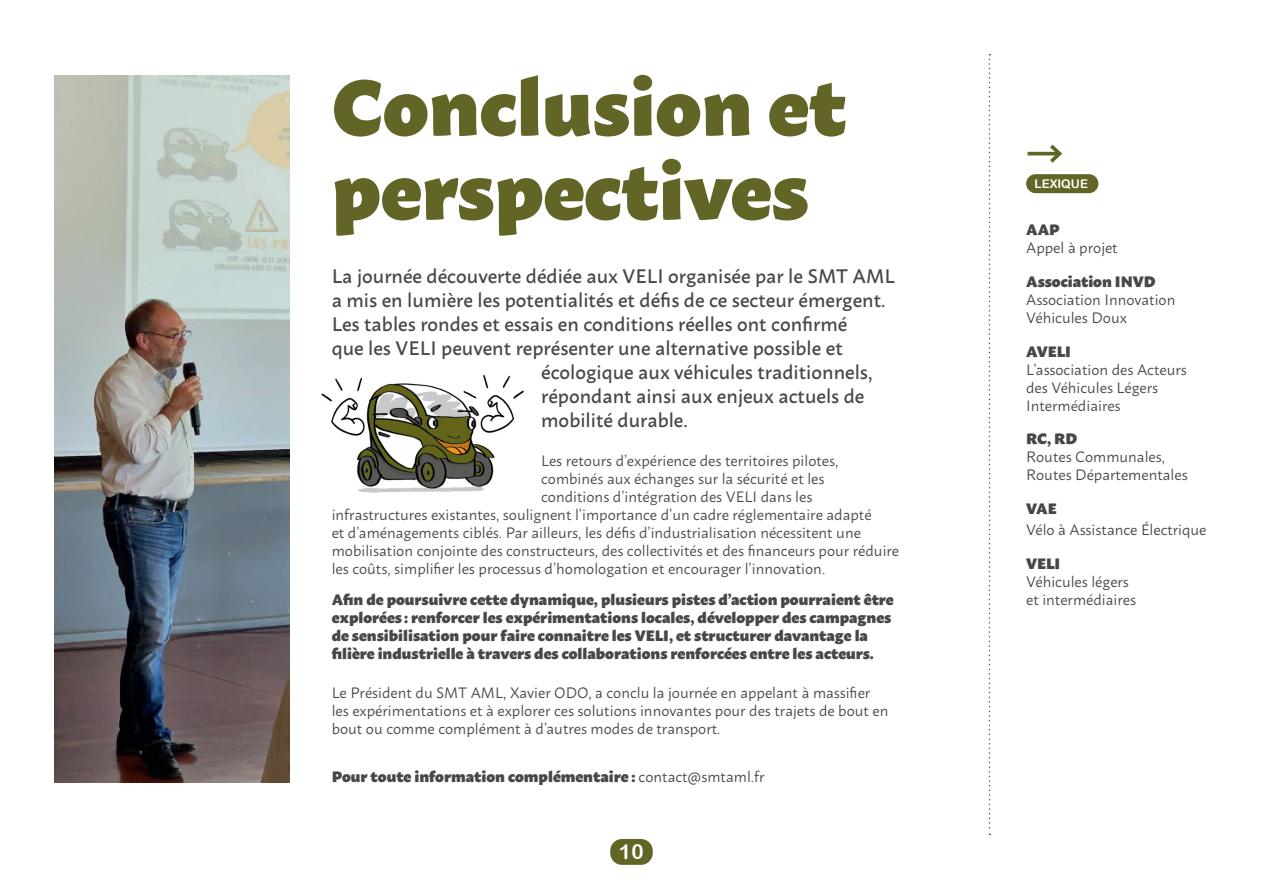
<style>
.page{position:relative;width:1263px;height:893px;background:#fff}
.page>*{position:absolute;margin:0;border:0;box-sizing:border-box;transform-origin:0 0}
.t1{font:900 78px/84px "Macho";color:#636527}
.t2{font:20.7px "Arial Rounded MT Bold";color:#fff}
.t3{font:500 19.5px "Macho";color:#464748}
.t4{font:15px/18px "Macho";color:#464748}
.t5{font:900 15px/18px "Macho";color:#464748}
.t6{font:12px "Arial Rounded MT Bold";letter-spacing:.01em;color:#fff}
.s1{font-weight:400}
</style>
<div class="page">
<div style="left:610px;top:839px;width:43px;height:26px;background:#636527;border-radius:12px"></div>
<div style="left:1026px;top:174px;width:72px;height:19px;background:#636527;border-radius:10px"></div>
<img style="left:54px;top:75px;width:236px;height:707px">
<svg style="left:989px;top:54px;width:1px;height:781px"></svg>
<img style="left:321px;top:374px;width:203px;height:119px">
<hr style="left:1027px;top:152px;width:32px;height:3px;background:#636527">
<svg style="left:1046px;top:144px;width:17px;height:19px"></svg>
<h1 class="t1" style="left:332px;top:57px;width:516px">Conclusion et perspectives</h1>
<h3 class="t3" style="left:332px;top:259px;width:565px">La journée découverte dédiée aux VELI organisée par le SMT AML</h3>
<h3 class="t3" style="left:332px;top:283px;width:555px">a mis en lumière les potentialités et défis de ce secteur émergent.</h3>
<h3 class="t3" style="left:332px;top:307px;width:517px">Les tables rondes et essais en conditions réelles ont confirmé</h3>
<h3 class="t3" style="left:332px;top:331px;width:513px">que les VELI peuvent représenter une alternative possible et</h3>
<h3 class="t3" style="left:541px;top:355px;width:333px">écologique aux véhicules traditionnels,</h3>
<h3 class="t3" style="left:541px;top:379px;width:325px">répondant ainsi aux enjeux actuels de</h3>
<h3 class="t3" style="left:541px;top:403px;width:148px">mobilité durable.</h3>
<p class="t4" style="left:541px;top:450px;width:299px">Les retours d’expérience des territoires pilotes,</p>
<p class="t4" style="left:541px;top:468px;width:285px">combinés aux échanges sur la sécurité et les</p>
<p class="t4" style="left:541px;top:486px;width:273px">conditions d’intégration des VELI dans les</p>
<p class="t4" style="left:332px;top:504px;width:541px">infrastructures existantes, soulignent l’importance d’un cadre réglementaire adapté</p>
<p class="t4" style="left:332px;top:522px;width:531px">et d’aménagements ciblés. Par ailleurs, les défis d’industrialisation nécessitent une</p>
<p class="t4" style="left:332px;top:540px;width:569px">mobilisation conjointe des constructeurs, des collectivités et des financeurs pour réduire</p>
<p class="t4" style="left:332px;top:558px;width:495px">les coûts, simplifier les processus d’homologation et encourager l’innovation.</p>
<p class="t5" style="left:332px;top:589px;width:563px">Afin de poursuivre cette dynamique, plusieurs pistes d’action pourraient être explorées : renforcer les expérimentations locales, développer des campagnes de sensibilisation pour faire connaitre les VELI, et structurer davantage la filière industrielle à travers des collaborations renforcées entre les acteurs.</p>
<p class="t4" style="left:332px;top:682px;width:558px">Le Président du SMT AML, Xavier ODO, a conclu la journée en appelant à massifier les expérimentations et à explorer ces solutions innovantes pour des trajets de bout en bout ou comme complément à d’autres modes de transport.</p>
<p class="t5" style="left:332px;top:766px;width:434px">Pour toute information complémentaire : <span class="s1">contact@smtaml.fr</span></p>
<h2 class="t2" style="left:619px;top:840px;width:26px">10</h2>
<p class="t6" style="left:1034px;top:177px;width:55px">LEXIQUE</p>
<p class="t5" style="left:1026px;top:219px;width:35px">AAP</p>
<p class="t4" style="left:1026px;top:237px;width:93px">Appel à projet</p>
<p class="t5" style="left:1026px;top:271px;width:131px">Association INVD</p>
<p class="t4" style="left:1026px;top:289px;width:151px">Association Innovation<br>Véhicules Doux</p>
<p class="t5" style="left:1026px;top:341px;width:46px">AVELI</p>
<p class="t4" style="left:1026px;top:359px;width:162px">L’association des Acteurs des Véhicules Légers<br>Intermédiaires</p>
<p class="t5" style="left:1026px;top:428px;width:53px">RC, RD</p>
<p class="t4" style="left:1026px;top:447px;width:163px">Routes Communales,<br>Routes Départementales</p>
<p class="t5" style="left:1026px;top:498px;width:32px">VAE</p>
<p class="t4" style="left:1026px;top:519px;width:182px">Vélo à Assistance Électrique</p>
<p class="t5" style="left:1026px;top:553px;width:36px">VELI</p>
<p class="t4" style="left:1026px;top:571px;width:111px">Véhicules légers et intermédiaires</p>
</div>
